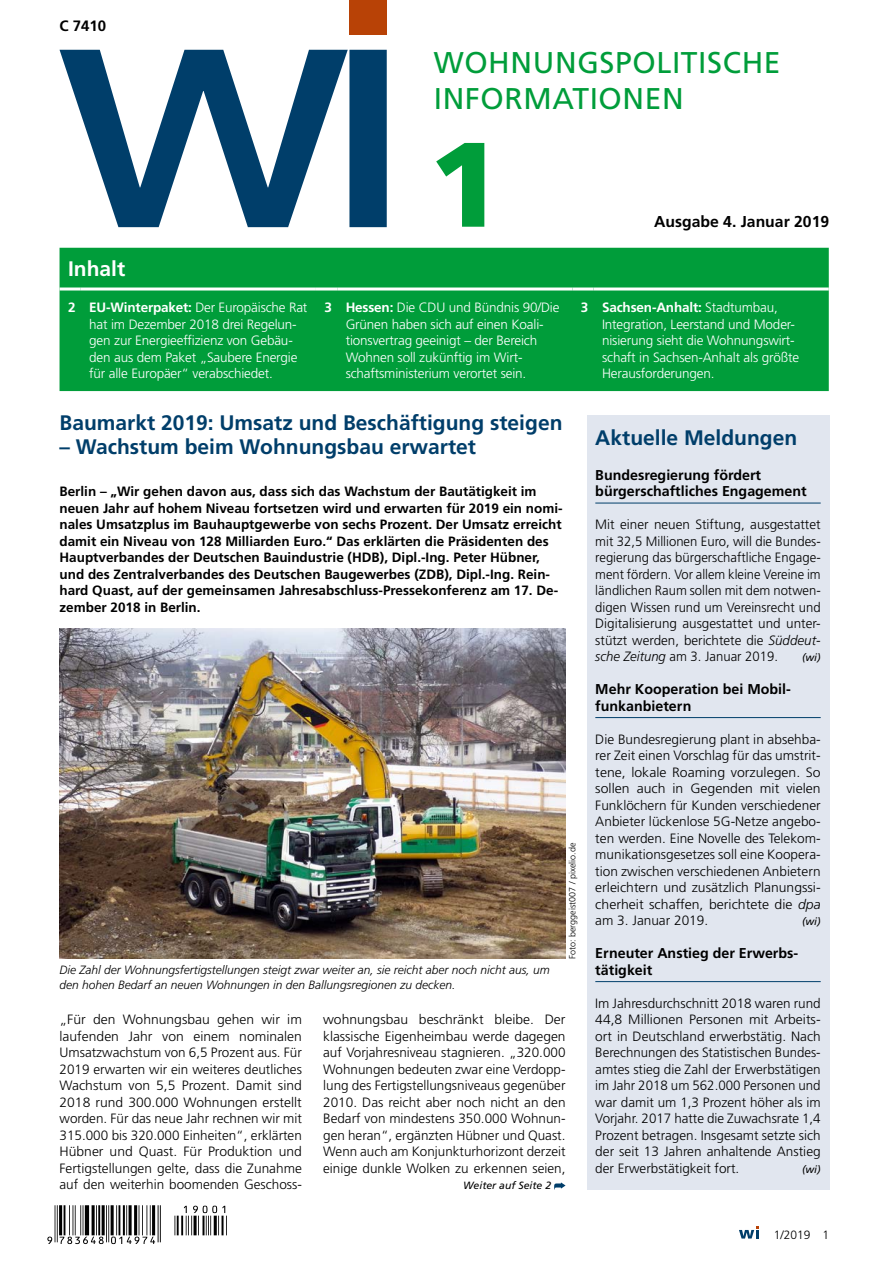
<style>
.page{position:relative;width:893px;height:1263px;background:#fff}
.page>*{position:absolute;margin:0;border:0;box-sizing:border-box;transform-origin:0 0}
.t1{font:900 120px "Frutiger";color:#009d3a}
.t2{font:30px/36px "Frutiger";letter-spacing:.02em;color:#009d3a}
.t3{font:700 21px "Frutiger";color:#003e6a}
.t4{font:700 21px "Frutiger";color:#fff}
.t5{font:700 15.75px "Frutiger";color:#000}
.t6{font:700 15px "Frutiger";color:#000}
.t7{font:700 14.25px/16.5px "Frutiger";color:#000}
.t8{font:300 13.5px/16.5px "Frutiger";color:#000;text-align:justify}
.t9{font:700 13.5px/16.5px "Frutiger";color:#000}
.t10{font:300 13.5px/16.5px "Frutiger";letter-spacing:-.01em;color:#fff}
.t11{font:italic 300 12px/15px "Frutiger";color:#000}
.t12{font:300 12px "Frutiger";color:#000}
.t13{font:italic 10.5px "Frutiger";color:#000}
.t14{font:300 9px "Frutiger";color:#000}
.s1{font-weight:700}
.s2{font-style:italic}
</style>
<div class="page">
<div style="left:60px;top:248px;width:769px;height:143px;background:#009d3a"></div>
<hr style="left:60px;top:287px;width:21px;height:3px;background:#fff">
<hr style="left:81px;top:287px;width:235px;height:3px;background:#fff">
<hr style="left:316px;top:287px;width:21px;height:3px;background:#fff">
<hr style="left:337px;top:287px;width:235px;height:3px;background:#fff">
<hr style="left:572px;top:287px;width:22px;height:3px;background:#fff">
<hr style="left:594px;top:287px;width:235px;height:3px;background:#fff">
<svg style="left:554px;top:1182px;width:12px;height:7px"></svg>
<div style="left:587px;top:415px;width:242px;height:774px;background:#e1e6ef"></div>
<hr style="left:595px;top:503px;width:226px;height:1px;background:#003e6a">
<hr style="left:595px;top:717px;width:226px;height:1px;background:#003e6a">
<hr style="left:595px;top:981px;width:226px;height:1px;background:#003e6a">
<img style="left:60px;top:628px;width:506px;height:330px">
<svg style="left:739px;top:1226px;width:20px;height:12px"></svg>
<hr style="left:160px;top:1205px;width:1px;height:37px;background:#000">
<hr style="left:158px;top:1205px;width:1px;height:37px;background:#000">
<hr style="left:152px;top:1205px;width:3px;height:30px;background:#000">
<hr style="left:150px;top:1205px;width:1px;height:30px;background:#000">
<hr style="left:146px;top:1205px;width:1px;height:30px;background:#000">
<hr style="left:142px;top:1205px;width:1px;height:30px;background:#000">
<hr style="left:139px;top:1205px;width:1px;height:30px;background:#000">
<hr style="left:134px;top:1205px;width:3px;height:30px;background:#000">
<hr style="left:129px;top:1205px;width:3px;height:30px;background:#000">
<hr style="left:126px;top:1205px;width:1px;height:30px;background:#000">
<hr style="left:123px;top:1205px;width:2px;height:30px;background:#000">
<hr style="left:119px;top:1205px;width:1px;height:30px;background:#000">
<hr style="left:116px;top:1205px;width:1px;height:30px;background:#000">
<hr style="left:111px;top:1205px;width:3px;height:30px;background:#000">
<hr style="left:108px;top:1205px;width:1px;height:37px;background:#000">
<hr style="left:106px;top:1205px;width:1px;height:37px;background:#000">
<hr style="left:102px;top:1205px;width:3px;height:30px;background:#000">
<hr style="left:98px;top:1205px;width:2px;height:30px;background:#000">
<hr style="left:96px;top:1205px;width:1px;height:30px;background:#000">
<hr style="left:92px;top:1205px;width:3px;height:30px;background:#000">
<hr style="left:85px;top:1205px;width:4px;height:30px;background:#404040">
<hr style="left:83px;top:1205px;width:1px;height:30px;background:#000">
<hr style="left:80px;top:1205px;width:1px;height:30px;background:#000">
<hr style="left:75px;top:1205px;width:1px;height:30px;background:#000">
<hr style="left:73px;top:1205px;width:1px;height:30px;background:#000">
<hr style="left:69px;top:1205px;width:1px;height:30px;background:#000">
<hr style="left:64px;top:1205px;width:1px;height:30px;background:#000">
<hr style="left:59px;top:1205px;width:3px;height:30px;background:#000">
<hr style="left:57px;top:1205px;width:1px;height:37px;background:#000">
<hr style="left:55px;top:1205px;width:1px;height:37px;background:#000">
<svg style="left:47px;top:1206px;width:180px;height:38px"></svg>
<svg style="left:60px;top:50px;width:327px;height:177px"></svg>
<div style="left:350px;top:0;width:37px;height:34px;background:#b84206"></div>
<p class="t6" style="left:60px;top:17px;width:48px">C 7410</p>
<h2 class="t2" style="left:434px;top:44px;width:348px">WOHNUNGSPOLITISCHE<br>INFORMATIONEN</h2>
<h1 class="t1" style="left:428px;top:112px;width:75px">1</h1>
<p class="t5" style="left:654px;top:212px;width:177px">Ausgabe 4. Januar 2019</p>
<h3 class="t4" style="left:68px;top:257px;width:59px">Inhalt</h3>
<p class="t10" style="left:89px;top:300px;width:220px;text-indent:-21px"><span class="s1">2 EU-Winterpaket:</span> Der Europäische Rat hat im Dezember 2018 drei Regelun&shy;gen zur Energieeffizienz von Gebäu&shy;den aus dem Paket „Saubere Energie für alle Europäer“ verabschiedet.</p>
<p class="t10" style="left:346px;top:300px;width:215px;text-indent:-21px"><span class="s1">3 Hessen:</span> Die CDU und Bündnis 90/Die Grünen haben sich auf einen Koali&shy;tionsvertrag geeinigt – der Bereich Wohnen soll zukünftig im Wirt&shy;schaftsministerium verortet sein.</p>
<p class="t10" style="left:602px;top:299px;width:199px;text-indent:-21px"><span class="s1">3 Sachsen-Anhalt:</span> Stadtumbau,<br>Integration, Leerstand und Moder&shy;nisierung sieht die Wohnungswirt&shy;schaft in Sachsen-Anhalt als größte<br>Herausforderungen.</p>
<h3 class="t3" style="left:60px;top:411px;width:504px">Baumarkt 2019: Umsatz und Beschäftigung steigen</h3>
<h3 class="t3" style="left:60px;top:435px;width:418px">– Wachstum beim Wohnungsbau erwartet</h3>
<p class="t9" style="left:60px;top:483px;width:505px">Berlin – „Wir gehen davon aus, dass sich das Wachstum der Bautätigkeit im neuen Jahr auf hohem Niveau fortsetzen wird und erwarten für 2019 ein nomi&shy;nales Umsatzplus im Bauhauptgewerbe von sechs Prozent. Der Umsatz erreicht damit ein Niveau von 128 Milliarden Euro.“ Das erklärten die Präsidenten des Hauptverbandes der Deutschen Bauindustrie (HDB), Dipl.-Ing. Peter Hübner, und des Zentralverbandes des Deutschen Baugewerbes (ZDB), Dipl.-Ing. Rein&shy;hard Quast, auf der gemeinsamen Jahresabschluss-Pressekonferenz am 17. De&shy;zember 2018 in Berlin.</p>
<p class="t11" style="left:60px;top:962px;width:492px">Die Zahl der Wohnungsfertigstellungen steigt zwar weiter an, sie reicht aber noch nicht aus, um den hohen Bedarf an neuen Wohnungen in den Ballungsregionen zu decken.</p>
<p class="t14" style="left:567px;top:959px;width:118px;rotate:-90deg">Foto: berggeist007 / pixelio.de</p>
<p class="t8" style="left:60px;top:1012px;width:244px">„Für den Wohnungsbau gehen wir im laufenden Jahr von einem nominalen Umsatzwachstum von 6,5 Prozent aus. Für 2019 erwarten wir ein weiteres deutliches Wachstum von 5,5 Prozent. Damit sind 2018 rund 300.000 Wohnungen erstellt worden. Für das neue Jahr rechnen wir mit 315.000 bis 320.000 Einheiten“, erklärten Hübner und Quast. Für Produktion und Fertigstellungen gelte, dass die Zunahme auf den weiterhin boomenden Geschoss-</p>
<p class="t8" style="left:323px;top:1012px;width:244px">wohnungsbau beschränkt bleibe. Der klassische Eigenheimbau werde dagegen auf Vorjahresniveau stagnieren. „320.000<br>Wohnungen bedeuten zwar eine Verdopp&shy;lung des Fertigstellungsniveaus gegenüber 2010. Das reicht aber noch nicht an den Bedarf von mindestens 350.000 Wohnun&shy;gen heran“, ergänzten Hübner und Quast.<br>Wenn auch am Konjunkturhorizont derzeit einige dunkle Wolken zu erkennen seien,</p>
<p class="t13" style="left:463px;top:1180px;width:89px">Weiter auf Seite 2</p>
<h3 class="t3" style="left:595px;top:426px;width:203px">Aktuelle Meldungen</h3>
<p class="t7" style="left:595px;top:466px;width:213px">Bundesregierung fördert bürgerschaftliches Engagement</p>
<p class="t8" style="left:595px;top:517px;width:227px">Mit einer neuen Stiftung, ausgestattet mit 32,5 Millionen Euro, will die Bundes&shy;regierung das bürgerschaftliche Engage&shy;ment fördern. Vor allem kleine Vereine im ländlichen Raum sollen mit dem notwen&shy;digen Wissen rund um Vereinsrecht und Digitalisierung ausgestattet und unter&shy;stützt werden, berichtete die <span class="s2">Süddeut&shy;sche Zeitung</span> am 3. Januar 2019.</p>
<p class="t13" style="left:802px;top:652px;width:20px">(wi)</p>
<p class="t7" style="left:595px;top:681px;width:197px">Mehr Kooperation bei Mobil&shy;funkanbietern</p>
<p class="t8" style="left:595px;top:731px;width:227px">Die Bundesregierung plant in absehba&shy;rer Zeit einen Vorschlag für das umstrit&shy;tene, lokale Roaming vorzulegen. So sollen auch in Gegenden mit vielen Funklöchern für Kunden verschiedener Anbieter lückenlose 5G-Netze angebo&shy;ten werden. Eine Novelle des Telekom&shy;munikationsgesetzes soll eine Koopera&shy;tion zwischen verschiedenen Anbietern erleichtern und zusätzlich Planungssi&shy;cherheit schaffen, berichtete die <span class="s2">dpa </span>am 3. Januar 2019.</p>
<p class="t13" style="left:802px;top:916px;width:20px">(wi)</p>
<p class="t7" style="left:595px;top:945px;width:203px">Erneuter Anstieg der Erwerbs&shy;tätigkeit</p>
<p class="t8" style="left:595px;top:995px;width:227px">Im Jahresdurchschnitt 2018 waren rund 44,8 Millionen Personen mit Arbeits&shy;ort in Deutschland erwerbstätig. Nach Berechnungen des Statistischen Bundes&shy;amtes stieg die Zahl der Erwerbstätigen im Jahr 2018 um 562.000 Personen und war damit um 1,3 Prozent höher als im Vorjahr. 2017 hatte die Zuwachsrate 1,4<br>Prozent betragen. Insgesamt setzte sich der seit 13 Jahren anhaltende Anstieg der Erwerbstätigkeit fort.</p>
<p class="t13" style="left:802px;top:1163px;width:20px">(wi)</p>
<p class="t12" style="left:774px;top:1227px;width:57px">1/2019 1</p>
</div>
